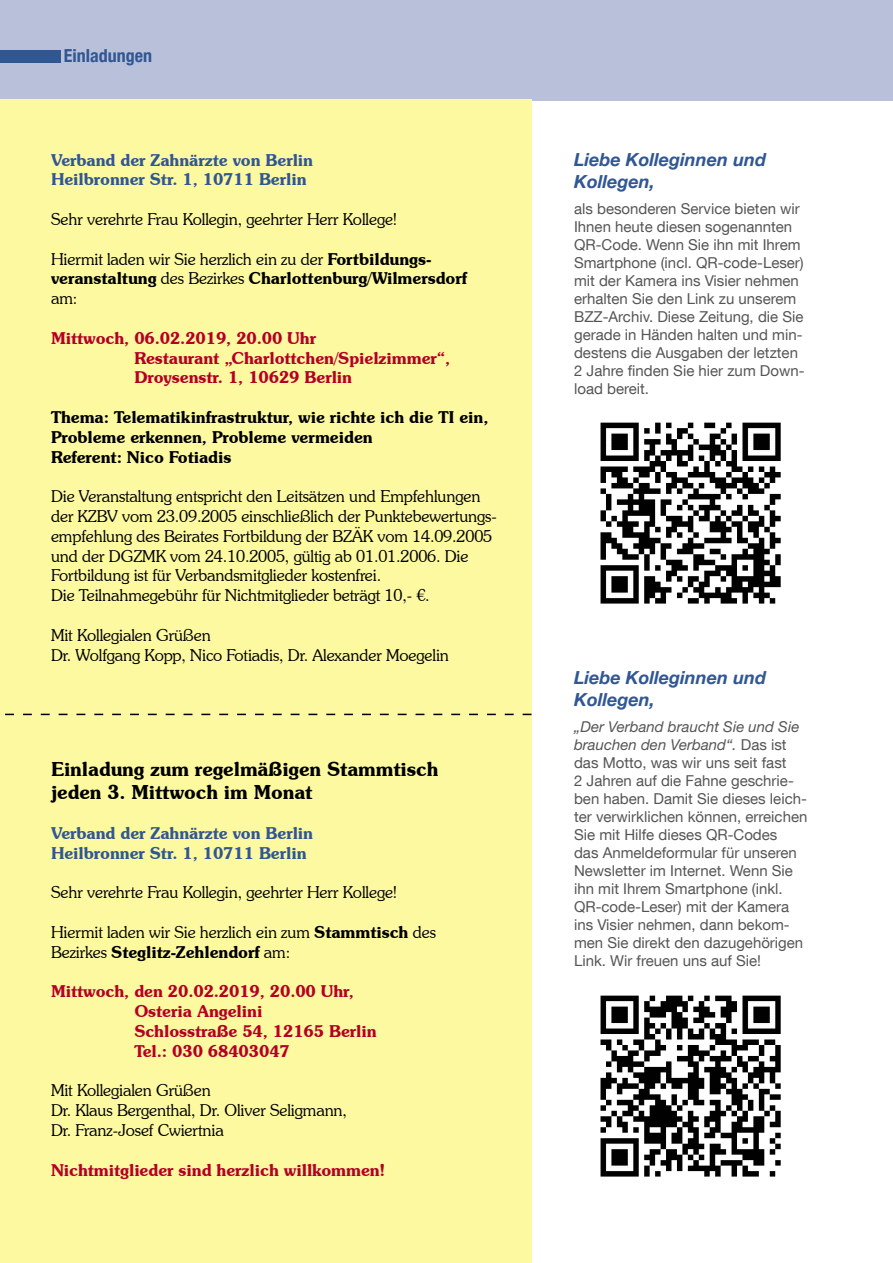
<style>
.page{position:relative;width:893px;height:1263px;background:#fff}
.page>*{position:absolute;margin:0;border:0;box-sizing:border-box;transform-origin:0 0}
.t1{font:600 19.5px/23.4px "Souvenir IT Cby BT";letter-spacing:-.01em;color:#000}
.t2{font:italic 700 18px/21.6px "Helvetica Neue LT Com";color:#315793}
.t3{font:700 condensed 18px "Helvetica Neue LT Com";color:#315793}
.t4{font:300 16.5px/19.8px "Souvenir IT Cby BT";letter-spacing:-.01em;color:#000}
.t5{font:600 16.5px/19.8px "Souvenir IT Cby BT";letter-spacing:-.01em;color:#b40025}
.t6{font:600 16.5px/19.8px "Souvenir IT Cby BT";letter-spacing:-.01em;color:#000}
.t7{font:600 16.5px/19.8px "Souvenir IT Cby BT";letter-spacing:-.01em;color:#315793}
.t8{font:15px/18px "Helvetica Neue LT Com";color:#555}
.t9{font:italic 15px/18px "Helvetica Neue LT Std";color:#555}
.s1{font-weight:300}
.s2{font-weight:600}
.s3{font-family:"Helvetica Neue LT Com";font-style:normal}
</style>
<div class="page">
<div style="left:0;top:0;width:893px;height:100px;background:#b8c0da"></div>
<div style="left:0;top:50px;width:61px;height:12px;background:#315793"></div>
<div style="left:0;top:100px;width:531px;height:1163px;background:#fdf9a1"></div>
<svg style="left:5px;top:714px;width:526px;height:1px"></svg>
<img style="left:600px;top:422px;width:181px;height:182px">
<img style="left:600px;top:995px;width:181px;height:182px">
<p class="t3" style="left:64px;top:45px;width:90px">Einladungen</p>
<p class="t7" style="left:51px;top:150px;width:264px">Verband der Zahnärzte von Berlin<br>Heilbronner Str. 1, 10711 Berlin</p>
<p class="t4" style="left:51px;top:209px;width:348px">Sehr verehrte Frau Kollegin, geehrter Herr Kollege!</p>
<p class="t6" style="left:51px;top:249px;width:417px"><span class="s1">Hiermit laden wir Sie herzlich ein zu der</span> Fortbildungs&shy;veranstaltung <span class="s1">des Bezirkes</span> Charlottenburg/Wilmersdorf <span class="s1">am:</span></p>
<p class="t5" style="left:134px;top:328px;width:317px;text-indent:-83px">Mittwoch, 06.02.2019, 20.00 Uhr<br>Restaurant „Charlottchen/Spielzimmer“,<br>Droysenstr. 1, 10629 Berlin</p>
<p class="t6" style="left:51px;top:407px;width:439px">Thema: Telematikinfrastruktur, wie richte ich die TI ein,<br>Probleme erkennen, Probleme vermeiden<br>Referent: Nico Fotiadis</p>
<p class="t4" style="left:51px;top:486px;width:447px">Die Veranstaltung entspricht den Leitsätzen und Empfehlungen der KZBV vom 23.09.2005 einschließlich der Punktebewertungs&shy;empfehlung des Beirates Fortbildung der BZÄK vom 14.09.2005 und der DGZMK vom 24.10.2005, gültig ab 01.01.2006. Die Fortbildung ist für Verbandsmitglieder kostenfrei.<br>Die Teilnahmegebühr für Nichtmitglieder beträgt 10,- €.</p>
<p class="t4" style="left:51px;top:625px;width:399px">Mit Kollegialen Grüßen<br>Dr. Wolfgang Kopp, Nico Fotiadis, Dr. Alexander Moegelin</p>
<p class="t1" style="left:51px;top:757px;width:389px">Einladung zum regelmäßigen Stammtisch jeden 3. Mittwoch im Monat</p>
<p class="t7" style="left:51px;top:823px;width:264px">Verband der Zahnärzte von Berlin<br>Heilbronner Str. 1, 10711 Berlin</p>
<p class="t4" style="left:51px;top:882px;width:348px">Sehr verehrte Frau Kollegin, geehrter Herr Kollege!</p>
<p class="t4" style="left:51px;top:922px;width:387px">Hiermit laden wir Sie herzlich ein zum <span class="s2">Stammtisch</span> des<br>Bezirkes <span class="s2">Steglitz-Zehlendorf</span> am:</p>
<p class="t5" style="left:134px;top:981px;width:244px;text-indent:-83px">Mittwoch, den 20.02.2019, 20.00 Uhr,<br>Osteria Angelini<br>Schlosstraße 54, 12165 Berlin<br>Tel.: 030 68403047</p>
<p class="t4" style="left:51px;top:1080px;width:298px">Mit Kollegialen Grüßen<br>Dr. Klaus Bergenthal, Dr. Oliver Seligmann,<br>Dr. Franz-Josef Cwiertnia</p>
<p class="t5" style="left:51px;top:1159px;width:336px">Nichtmitglieder sind herzlich willkommen!</p>
<p class="t2" style="left:574px;top:148px;width:193px">Liebe Kolleginnen und<br>Kollegen,</p>
<p class="t8" style="left:574px;top:199px;width:232px">als besonderen Service bieten wir<br>Ihnen heute diesen sogenannten<br>QR-Code. Wenn Sie ihn mit Ihrem<br>Smartphone (incl. QR-code-Leser) mit der Kamera ins Visier nehmen erhalten Sie den Link zu unserem<br>BZZ-Archiv. Diese Zeitung, die Sie gerade in Händen halten und min&shy;destens die Ausgaben der letzten<br>2 Jahre finden Sie hier zum Down&shy;load bereit.</p>
<p class="t2" style="left:574px;top:666px;width:193px">Liebe Kolleginnen und<br>Kollegen,</p>
<p class="t9" style="left:574px;top:717px;width:227px">„Der Verband braucht Sie und Sie brauchen den Verband“. <span class="s3">Das ist</span></p>
<p class="t8" style="left:574px;top:753px;width:235px">das Motto, was wir uns seit fast<br>2 Jahren auf die Fahne geschrie&shy;ben haben. Damit Sie dieses leich&shy;ter verwirklichen können, erreichen<br>Sie mit Hilfe dieses QR-Codes<br>das Anmeldeformular für unseren<br>Newsletter im Internet. Wenn Sie ihn mit Ihrem Smartphone (inkl.<br>QR-code-Leser) mit der Kamera ins Visier nehmen, dann bekom&shy;men Sie direkt den dazugehörigen<br>Link. Wir freuen uns auf Sie!</p>
</div>
